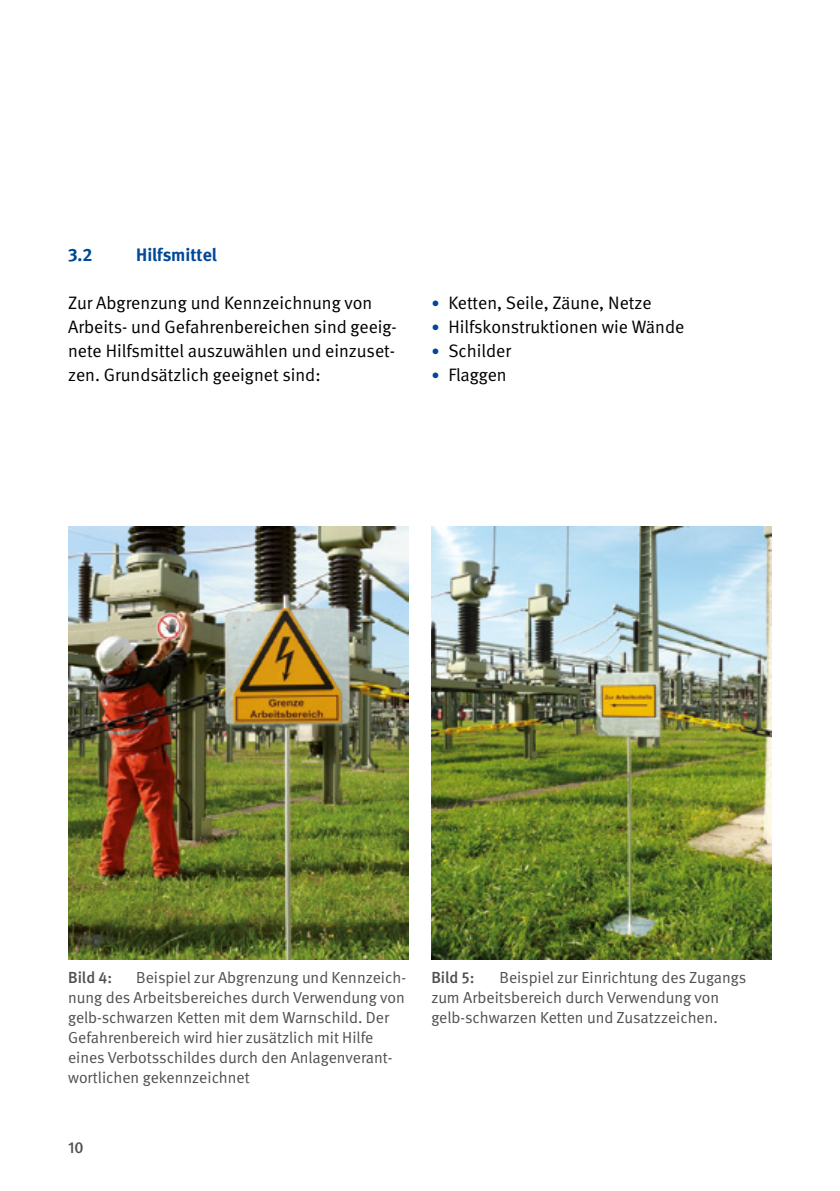
<style>
.page{position:relative;width:840px;height:1191px;background:#fff}
.page>*{position:absolute;margin:0;border:0;box-sizing:border-box;transform-origin:0 0}
.t1{font:18px/24px "DGUV Meta";color:#000}
.t2{font:700 18px "DGUV Meta";color:#004996}
.t3{font:16px/20px "DGUV Meta";color:#504f53}
.t4{font:500 16px "DGUV Meta";color:#504f53}
.s1{font-size:16px;color:#004996}
</style>
<div class="page">
<img style="left:68px;top:526px;width:340px;height:434px">
<img style="left:431px;top:526px;width:340px;height:434px">
<p class="t2" style="left:68px;top:244px;width:26px">3.2</p>
<p class="t2" style="left:136px;top:244px;width:82px">Hilfsmittel</p>
<p class="t1" style="left:68px;top:291px;width:330px">Zur Abgrenzung und Kennzeichnung von Arbeits- und Gefahrenbereichen sind geeig&shy;nete Hilfsmittel auszuwählen und einzuset&shy;zen. Grundsätzlich geeignet sind:</p>
<p class="t1" style="left:431px;top:291px;width:222px"><span class="s1">•</span> Ketten, Seile, Zäune, Netze</p>
<p class="t1" style="left:431px;top:315px;width:254px"><span class="s1">•</span> Hilfskonstruktionen wie Wände</p>
<p class="t1" style="left:431px;top:339px;width:81px"><span class="s1">•</span> Schilder</p>
<p class="t1" style="left:431px;top:363px;width:77px"><span class="s1">•</span> Flaggen</p>
<p class="t3" style="left:68px;top:968px;width:339px;text-indent:68px">Beispiel zur Abgrenzung und Kennzeich&shy;nung des Arbeitsbereiches durch Verwendung von gelb-schwarzen Ketten mit dem Warnschild. Der Gefahrenbereich wird hier zusätzlich mit Hilfe eines Verbotsschildes durch den Anlagenverant&shy;wortlichen gekennzeichnet</p>
<p class="t4" style="left:431px;top:968px;width:45px">Bild 5:</p>
<p class="t4" style="left:68px;top:968px;width:45px">Bild 4:</p>
<p class="t3" style="left:431px;top:968px;width:316px;text-indent:68px">Beispiel zur Einrichtung des Zugangs zum Arbeitsbereich durch Verwendung von gelb-schwarzen Ketten und Zusatzzeichen.</p>
<p class="t4" style="left:68px;top:1137px;width:17px">10</p>
</div>
